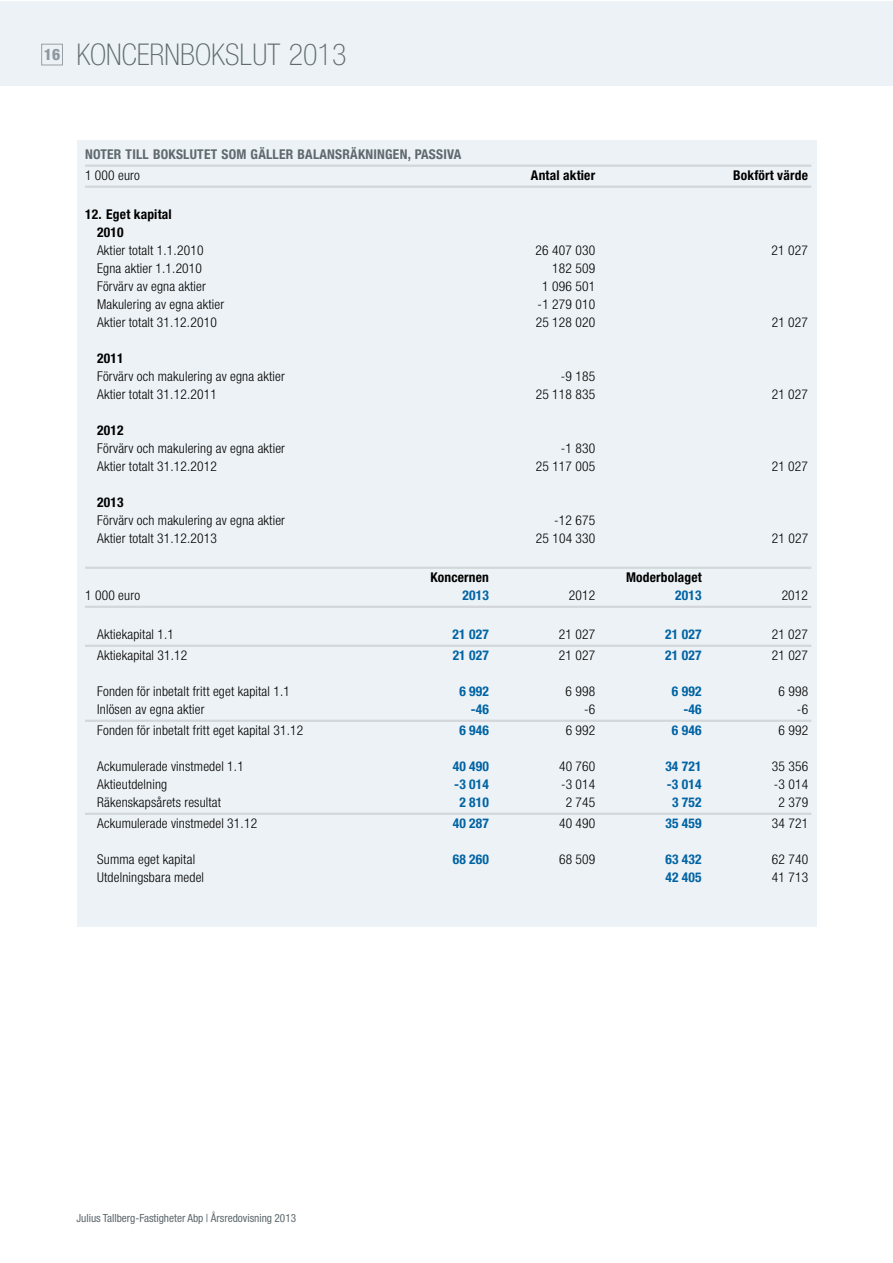
<style>
.page{position:relative;width:893px;height:1263px;background:#fff}
.page>*{position:absolute;margin:0;border:0;box-sizing:border-box;transform-origin:0 0}
.t1{font:100 condensed 30px "Helvetica Neue LT";color:#5f696e}
.t2{font:300 condensed 13.5px "Helvetica Neue LT";letter-spacing:.015em;color:#000}
.t3{font:700 condensed 13.5px "Helvetica Neue LT";letter-spacing:.015em;color:#0063a3}
.t4{font:700 condensed 13.5px/18px "Helvetica Neue LT";letter-spacing:.015em;color:#000}
.t5{font:700 condensed 13.5px "Helvetica Neue LT";letter-spacing:.02em;color:#5f696e}
.t6{font:condensed 11.25px "Helvetica Neue LT";color:#5f696e}
</style>
<div class="page">
<div style="left:0;top:1px;width:892px;height:84px;background:#ecf2f6"></div>
<div style="left:41px;top:44px;width:22px;height:21px;border:1px solid #8f989e"></div>
<div style="left:77px;top:140px;width:739px;height:787px;background:#ecf2f6"></div>
<hr style="left:85px;top:165px;width:726px;height:2px;background:#d3d7da">
<hr style="left:85px;top:186px;width:726px;height:2px;background:#d3d7da">
<hr style="left:85px;top:567px;width:726px;height:2px;background:#d3d7da">
<hr style="left:85px;top:606px;width:726px;height:2px;background:#d3d7da">
<hr style="left:85px;top:645px;width:726px;height:2px;background:#d3d7da">
<hr style="left:85px;top:720px;width:726px;height:2px;background:#d3d7da">
<hr style="left:85px;top:813px;width:726px;height:2px;background:#d3d7da">
<h1 class="t1" style="left:44px;top:38px;width:304px"><sup>16</sup> KONCERNBOKSLUT 2013</h1>
<p class="t5" style="left:85px;top:146px;width:378px">NOTER TILL BOKSLUTET SOM GÄLLER BALANSRÄKNINGEN, PASSIVA</p>
<p class="t2" style="left:85px;top:168px;width:56px">1 000 euro</p>
<p class="t4" style="left:531px;top:166px;width:66px">Antal aktier</p>
<p class="t4" style="left:733px;top:166px;width:76px">Bokfört värde</p>
<p class="t4" style="left:97px;top:205px;width:76px;text-indent:-12px">12. Eget kapital<br>2010</p>
<p class="t2" style="left:97px;top:243px;width:108px">Aktier totalt 1.1.2010</p>
<p class="t2" style="left:536px;top:243px;width:61px">26 407 030</p>
<p class="t2" style="left:772px;top:243px;width:38px">21 027</p>
<p class="t2" style="left:97px;top:261px;width:107px">Egna aktier 1.1.2010</p>
<p class="t2" style="left:552px;top:261px;width:45px">182 509</p>
<p class="t2" style="left:97px;top:279px;width:110px">Förvärv av egna aktier</p>
<p class="t2" style="left:542px;top:279px;width:54px">1 096 501</p>
<p class="t2" style="left:97px;top:297px;width:129px">Makulering av egna aktier</p>
<p class="t2" style="left:538px;top:297px;width:59px">-1 279 010</p>
<p class="t2" style="left:97px;top:315px;width:121px">Aktier totalt 31.12.2010</p>
<p class="t2" style="left:536px;top:315px;width:61px">25 128 020</p>
<p class="t2" style="left:772px;top:315px;width:38px">21 027</p>
<p class="t4" style="left:97px;top:349px;width:28px">2011</p>
<p class="t2" style="left:97px;top:369px;width:189px">Förvärv och makulering av egna aktier</p>
<p class="t2" style="left:561px;top:369px;width:36px">-9 185</p>
<p class="t2" style="left:97px;top:387px;width:121px">Aktier totalt 31.12.2011</p>
<p class="t2" style="left:536px;top:387px;width:61px">25 118 835</p>
<p class="t2" style="left:772px;top:387px;width:38px">21 027</p>
<p class="t4" style="left:97px;top:421px;width:28px">2012</p>
<p class="t2" style="left:97px;top:441px;width:189px">Förvärv och makulering av egna aktier</p>
<p class="t2" style="left:561px;top:441px;width:36px">-1 830</p>
<p class="t2" style="left:97px;top:459px;width:121px">Aktier totalt 31.12.2012</p>
<p class="t2" style="left:536px;top:459px;width:61px">25 117 005</p>
<p class="t2" style="left:772px;top:459px;width:38px">21 027</p>
<p class="t4" style="left:97px;top:493px;width:28px">2013</p>
<p class="t2" style="left:97px;top:513px;width:189px">Förvärv och makulering av egna aktier</p>
<p class="t2" style="left:554px;top:513px;width:43px">-12 675</p>
<p class="t2" style="left:97px;top:531px;width:121px">Aktier totalt 31.12.2013</p>
<p class="t2" style="left:536px;top:531px;width:61px">25 104 330</p>
<p class="t2" style="left:772px;top:531px;width:38px">21 027</p>
<p class="t4" style="left:430px;top:568px;width:60px">Koncernen</p>
<p class="t4" style="left:626px;top:568px;width:77px">Moderbolaget</p>
<p class="t2" style="left:85px;top:588px;width:56px">1 000 euro</p>
<p class="t3" style="left:463px;top:587px;width:28px">2013</p>
<p class="t2" style="left:569px;top:588px;width:28px">2012</p>
<p class="t3" style="left:675px;top:587px;width:28px">2013</p>
<p class="t2" style="left:782px;top:588px;width:28px">2012</p>
<p class="t2" style="left:97px;top:627px;width:78px">Aktiekapital 1.1</p>
<p class="t3" style="left:453px;top:626px;width:38px">21 027</p>
<p class="t2" style="left:559px;top:627px;width:38px">21 027</p>
<p class="t3" style="left:665px;top:626px;width:38px">21 027</p>
<p class="t2" style="left:772px;top:627px;width:38px">21 027</p>
<p class="t2" style="left:97px;top:648px;width:92px">Aktiekapital 31.12</p>
<p class="t3" style="left:453px;top:647px;width:38px">21 027</p>
<p class="t2" style="left:559px;top:648px;width:38px">21 027</p>
<p class="t3" style="left:665px;top:647px;width:38px">21 027</p>
<p class="t2" style="left:772px;top:648px;width:38px">21 027</p>
<p class="t2" style="left:97px;top:684px;width:194px">Fonden för inbetalt fritt eget kapital 1.1</p>
<p class="t3" style="left:459px;top:683px;width:31px">6 992</p>
<p class="t2" style="left:566px;top:684px;width:31px">6 998</p>
<p class="t3" style="left:672px;top:683px;width:31px">6 992</p>
<p class="t2" style="left:778px;top:684px;width:31px">6 998</p>
<p class="t2" style="left:97px;top:702px;width:109px">Inlösen av egna aktier</p>
<p class="t3" style="left:471px;top:701px;width:20px">-46</p>
<p class="t2" style="left:584px;top:702px;width:13px">-6</p>
<p class="t3" style="left:683px;top:701px;width:20px">-46</p>
<p class="t2" style="left:797px;top:702px;width:13px">-6</p>
<p class="t2" style="left:97px;top:723px;width:208px">Fonden för inbetalt fritt eget kapital 31.12</p>
<p class="t3" style="left:459px;top:722px;width:31px">6 946</p>
<p class="t2" style="left:566px;top:723px;width:31px">6 992</p>
<p class="t3" style="left:672px;top:722px;width:31px">6 946</p>
<p class="t2" style="left:778px;top:723px;width:31px">6 992</p>
<p class="t2" style="left:97px;top:759px;width:148px">Ackumulerade vinstmedel 1.1</p>
<p class="t3" style="left:453px;top:758px;width:38px">40 490</p>
<p class="t2" style="left:559px;top:759px;width:38px">40 760</p>
<p class="t3" style="left:665px;top:758px;width:38px">34 721</p>
<p class="t2" style="left:772px;top:759px;width:38px">35 356</p>
<p class="t2" style="left:97px;top:777px;width:71px">Aktieutdelning</p>
<p class="t3" style="left:454px;top:776px;width:36px">-3 014</p>
<p class="t2" style="left:561px;top:777px;width:36px">-3 014</p>
<p class="t3" style="left:667px;top:776px;width:36px">-3 014</p>
<p class="t2" style="left:774px;top:777px;width:36px">-3 014</p>
<p class="t2" style="left:97px;top:795px;width:125px">Räkenskapsårets resultat</p>
<p class="t3" style="left:459px;top:794px;width:31px">2 810</p>
<p class="t2" style="left:566px;top:795px;width:31px">2 745</p>
<p class="t3" style="left:672px;top:794px;width:31px">3 752</p>
<p class="t2" style="left:778px;top:795px;width:31px">2 379</p>
<p class="t2" style="left:97px;top:816px;width:161px">Ackumulerade vinstmedel 31.12</p>
<p class="t3" style="left:453px;top:815px;width:38px">40 287</p>
<p class="t2" style="left:559px;top:816px;width:38px">40 490</p>
<p class="t3" style="left:665px;top:815px;width:38px">35 459</p>
<p class="t2" style="left:772px;top:816px;width:38px">34 721</p>
<p class="t2" style="left:97px;top:852px;width:99px">Summa eget kapital</p>
<p class="t3" style="left:453px;top:851px;width:38px">68 260</p>
<p class="t2" style="left:559px;top:852px;width:38px">68 509</p>
<p class="t3" style="left:665px;top:851px;width:38px">63 432</p>
<p class="t2" style="left:772px;top:852px;width:38px">62 740</p>
<p class="t2" style="left:97px;top:870px;width:108px">Utdelningsbara medel</p>
<p class="t3" style="left:665px;top:869px;width:38px">42 405</p>
<p class="t2" style="left:772px;top:870px;width:38px">41 713</p>
<p class="t6" style="left:77px;top:1211px;width:221px">Julius Tallberg-Fastigheter Abp | Årsredovisning 2013</p>
</div>
